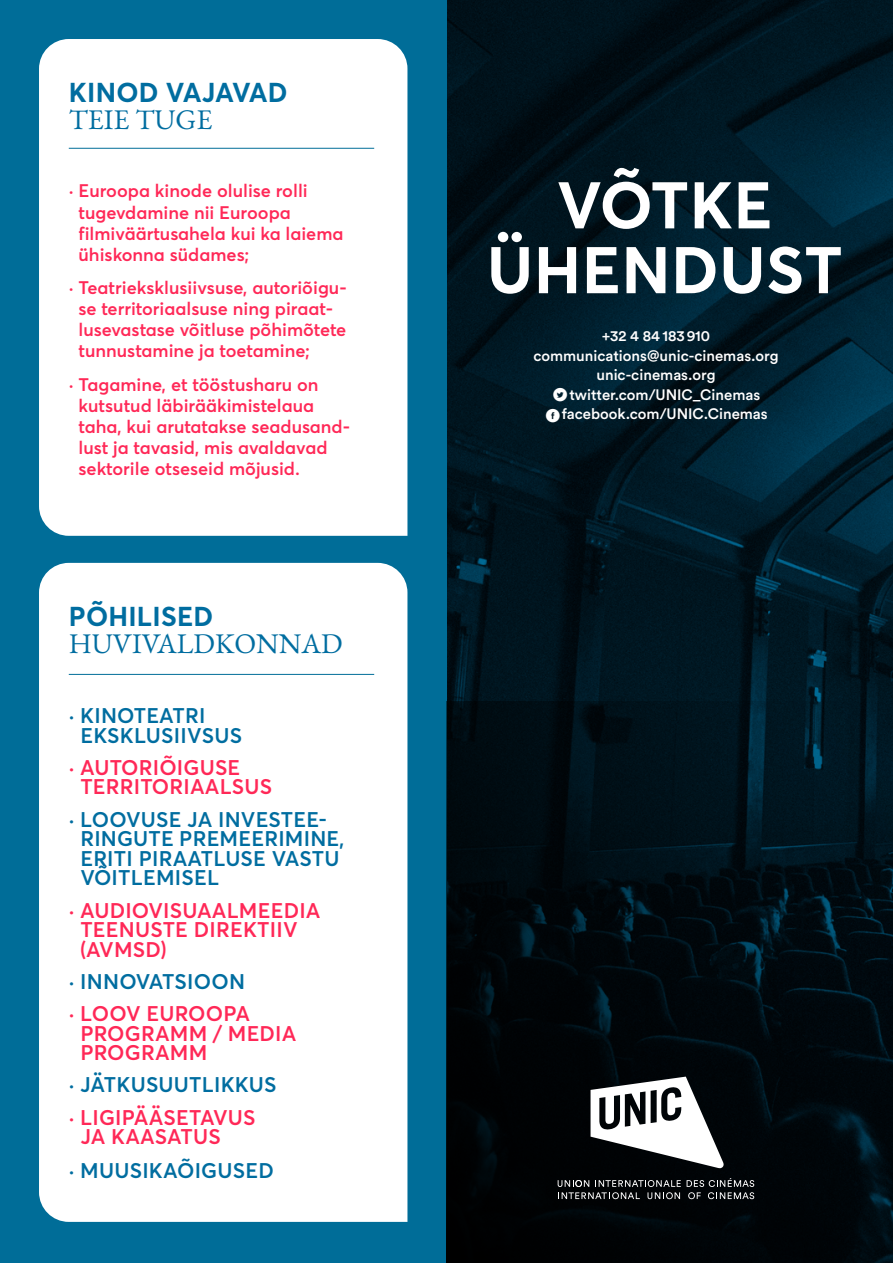
<style>
.page{position:relative;width:893px;height:1263px;background:#fff}
.page>*{position:absolute;margin:0;border:0;box-sizing:border-box;transform-origin:0 0}
.t1{font:700 64.95px/64.8px "Averta Std";letter-spacing:.01em;color:#fff;text-align:center}
.t2{font:28.5px "EB Garamond";color:#006da0}
.t3{font:700 27px "Averta Std";letter-spacing:.01em;color:#006da0}
.t4{font:600 21px/19.5px "Averta Std";letter-spacing:.01em;color:#006da0}
.t5{font:600 21px/19.5px "Averta Std";letter-spacing:.01em;color:#ff2857}
.t6{font:600 18px/21px "Averta Std";color:#ff2857}
.t7{font:500 15px/19.5px "Circular Std";color:#fff;text-align:center}
.s1{font-family:"socialtype";font-weight:400;font-size:21px}
</style>
<div class="page">
<img style="left:446px;top:0;width:447px;height:702px">
<div style="left:0;top:0;width:446px;height:1263px;background:#006d98"></div>
<div style="left:39px;top:39px;width:368px;height:497px;background:#fff"></div>
<div style="left:39px;top:563px;width:368px;height:659px;background:#fff"></div>
<hr style="left:69px;top:148px;width:305px;height:1px;background:#006d98">
<hr style="left:69px;top:674px;width:305px;height:1px;background:#006d98">
<svg style="left:446px;top:702px;width:447px;height:561px;background:#000a10"></svg>
<svg style="left:591px;top:1076px;width:133px;height:92px"></svg>
<svg style="left:558px;top:1180px;width:123px;height:19px;background:#383a3b"></svg>
<svg style="left:687px;top:1178px;width:67px;height:21px"></svg>
<h3 class="t3" style="left:69px;top:75px;width:220px">KINOD VAJAVAD</h3>
<h2 class="t2" style="left:69px;top:101px;width:145px">TEIE TUGE</h2>
<p class="t6" style="left:79px;top:180px;width:266px;text-indent:-10px">· Euroopa kinode olulise rolli tugevdamine nii Euroopa filmiväärtusahela kui ka laiema ühiskonna südames;</p>
<p class="t6" style="left:79px;top:277px;width:270px;text-indent:-10px">· Teatrieksklusiivsuse, autoriõigu&shy;se territoriaalsuse ning piraat&shy;lusevastase võitluse põhimõtete tunnustamine ja toetamine;</p>
<p class="t6" style="left:79px;top:374px;width:273px;text-indent:-10px">· Tagamine, et tööstusharu on kutsutud läbirääkimistelaua taha, kui arutatakse seadusand&shy;lust ja tavasid, mis avaldavad sektorile otseseid mõjusid.</p>
<h3 class="t3" style="left:69px;top:599px;width:146px">PÕHILISED</h3>
<h2 class="t2" style="left:69px;top:625px;width:275px">HUVIVALDKONNAD</h2>
<p class="t4" style="left:80px;top:706px;width:163px;text-indent:-12px">· KINOTEATRI<br>EKSKLUSIIVSUS</p>
<p class="t5" style="left:80px;top:757px;width:193px;text-indent:-12px">· AUTORIÕIGUSE<br>TERRITORIAALSUS</p>
<p class="t4" style="left:80px;top:809px;width:266px;text-indent:-12px">· LOOVUSE JA INVESTEE-<br>RINGUTE PREMEERIMINE,<br>ERITI PIRAATLUSE VASTU<br>VÕITLEMISEL</p>
<p class="t5" style="left:80px;top:900px;width:242px;text-indent:-11px">· AUDIOVISUAALMEEDIA<br>TEENUSTE DIREKTIIV (AVMSD)</p>
<p class="t4" style="left:69px;top:971px;width:178px">· INNOVATSIOON</p>
<p class="t5" style="left:80px;top:1004px;width:218px;text-indent:-12px">· LOOV EUROOPA<br>PROGRAMM / MEDIA<br>PROGRAMM</p>
<p class="t4" style="left:69px;top:1075px;width:209px">· JÄTKUSUUTLIKKUS</p>
<p class="t5" style="left:80px;top:1107px;width:177px;text-indent:-12px">· LIGIPÄÄSETAVUS<br>JA KAASATUS</p>
<p class="t4" style="left:69px;top:1160px;width:207px">· MUUSIKAÕIGUSED</p>
<h1 class="t1" style="left:487px;top:172px;width:357px">VÕTKE<br>ÜHENDUST</h1>
<p class="t7" style="left:533px;top:326px;width:247px">+32 4 84 183 910 communications@unic-cinemas.org unic-cinemas.org<br><span class="s1">A</span>twitter.com/UNIC_Cinemas<br><span class="s1">B</span>facebook.com/UNIC.Cinemas</p>
</div>
